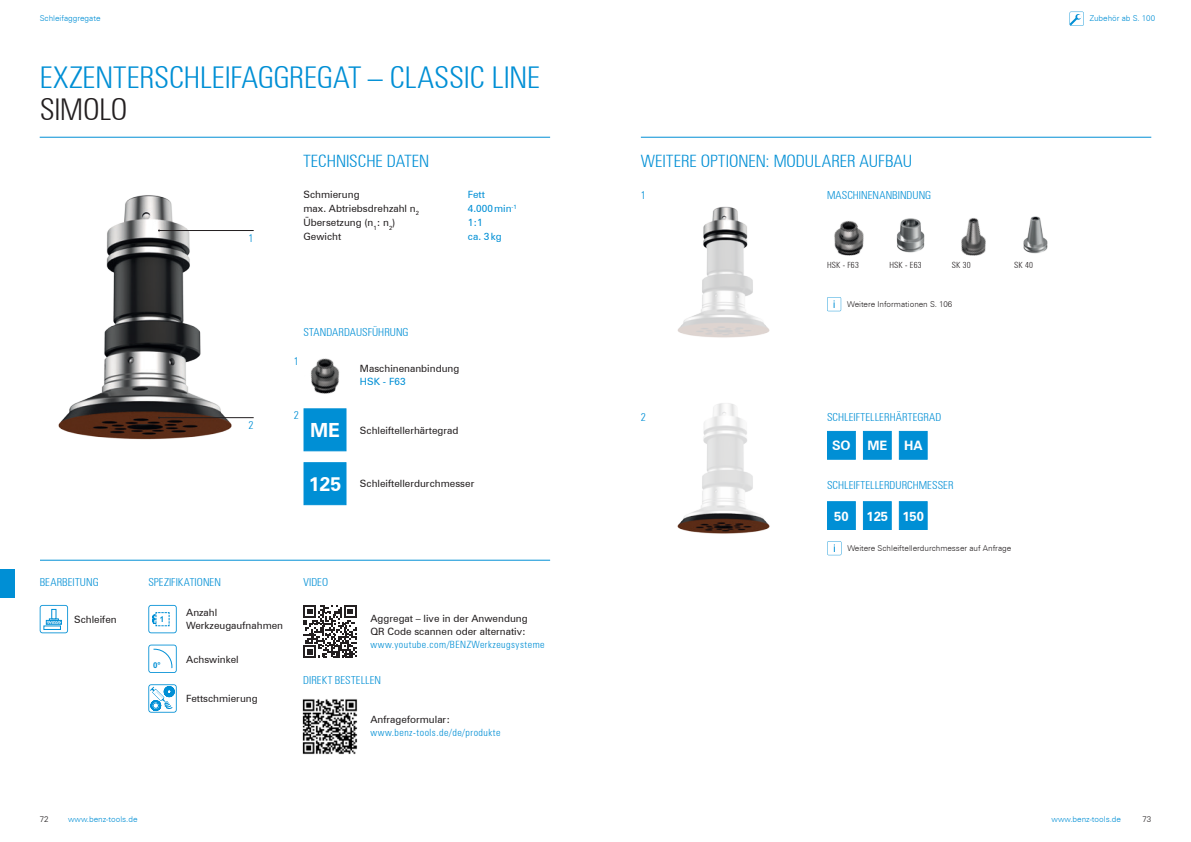
<style>
.page{position:relative;width:1191px;height:842px;background:#fff}
.page>*{position:absolute;margin:0;border:0;box-sizing:border-box;transform-origin:0 0}
.Zeile1_30pt_32_blau{font:300 condensed 30px "Zurich BT";letter-spacing:-.005em;color:#008fd5}
._30pt_32_schwarz{font:300 condensed 30px "Zurich BT";letter-spacing:-.005em;color:#231f20}
.t1{font:700 19.5px "Zurich BT";color:#fff}
.LtCnBT_17_13{font:300 condensed 17px "Zurich BT";color:#008fd5}
.t2{font:700 13px "Zurich BT";color:#fff}
.LtCnBT_11_13_blau{font:300 condensed 11px "Zurich BT";letter-spacing:.005em;color:#008fd5}
.BtRoman_10_13_Tabell{font:10px/13px "Zurich BT";color:#231f20}
.BtRoman_10_13_Tabell-2{font:300 condensed 10px "Zurich BT";letter-spacing:.05em;color:#008fd5}
.BTRoman_10_13_Tabell{font:10px "Zurich BT";color:#008fd5}
.LtCNBT_8_5_9{font:300 condensed 8.5px "Zurich BT";letter-spacing:.02em;color:#231f20}
.Bildunterschrift_8_1{font:300 8px "Zurich BT";color:#231f20}
.Bildunterschrift_8_1-2{font:300 8px "Zurich BT";color:#008fd5}
.t3{font:700 8px "Arial";color:#008fd5}
</style>
<div class="page">
<img style="left:58px;top:195px;width:182px;height:245px">
<hr style="left:159px;top:417px;width:95px;height:1px;background:#231f20">
<hr style="left:159px;top:230px;width:95px;height:1px;background:#231f20">
<svg style="left:148px;top:684px;width:29px;height:29px"></svg>
<div style="left:0;top:570px;width:14px;height:28px;background:#008fd5"></div>
<hr style="left:40px;top:137px;width:510px;height:1px;background:#008fd5">
<hr style="left:40px;top:560px;width:510px;height:1px;background:#008fd5">
<hr style="left:641px;top:137px;width:510px;height:1px;background:#008fd5">
<svg style="left:40px;top:605px;width:28px;height:28px"></svg>
<svg style="left:148px;top:605px;width:29px;height:28px"></svg>
<img style="left:311px;top:358px;width:29px;height:36px">
<svg style="left:148px;top:645px;width:29px;height:28px"></svg>
<div style="left:827px;top:431px;width:28px;height:28px;background:#008fd5"></div>
<div style="left:863px;top:431px;width:28px;height:28px;background:#008fd5"></div>
<div style="left:304px;top:409px;width:42px;height:42px;background:#008fd5;border:1px solid #008fd5"></div>
<div style="left:899px;top:431px;width:28px;height:28px;background:#008fd5;border:1px solid #008fd5"></div>
<img style="left:834px;top:220px;width:30px;height:36px">
<img style="left:961px;top:218px;width:25px;height:38px">
<img style="left:896px;top:218px;width:29px;height:35px">
<img style="left:1023px;top:216px;width:25px;height:38px">
<img style="left:677px;top:206px;width:93px;height:132px">
<img style="left:677px;top:403px;width:93px;height:131px">
<div style="left:863px;top:501px;width:28px;height:29px;background:#008fd5;border:1px solid #008fd5"></div>
<div style="left:827px;top:501px;width:28px;height:29px;background:#008fd5;border:1px solid #008fd5"></div>
<div style="left:899px;top:501px;width:28px;height:29px;background:#008fd5;border:1px solid #008fd5"></div>
<div style="left:304px;top:462px;width:42px;height:43px;background:#008fd5;border:1px solid #008fd5"></div>
<svg style="left:1069px;top:12px;width:14px;height:14px"></svg>
<img style="left:302px;top:699px;width:56px;height:55px">
<svg style="left:827px;top:297px;width:14px;height:14px"></svg>
<svg style="left:356px;top:605px;width:1px;height:52px"></svg>
<svg style="left:303px;top:605px;width:53px;height:53px"></svg>
<svg style="left:827px;top:541px;width:14px;height:14px"></svg>
<p class="Bildunterschrift_8_1-2" style="left:40px;top:13px;width:62px">Schleifaggregate</p>
<p class="Zeile1_30pt_32_blau" style="left:40px;top:59px;width:502px">EXZENTERSCHLEIFAGGREGAT – CLASSIC LINE</p>
<p class="_30pt_32_schwarz" style="left:40px;top:91px;width:89px">SIMOLO</p>
<p class="LtCnBT_11_13_blau" style="left:249px;top:231px;width:7px">1</p>
<p class="LtCnBT_11_13_blau" style="left:249px;top:418px;width:7px">2</p>
<p class="LtCnBT_17_13" style="left:303px;top:151px;width:127px">TECHNISCHE DATEN</p>
<p class="BtRoman_10_13_Tabell" style="left:303px;top:188px;width:58px">Schmierung</p>
<p class="BTRoman_10_13_Tabell" style="left:468px;top:188px;width:18px">Fett</p>
<p class="BtRoman_10_13_Tabell" style="left:303px;top:202px;width:117px">max. Abtriebsdrehzahl n<sub>2</sub></p>
<p class="BTRoman_10_13_Tabell" style="left:468px;top:202px;width:50px">4.000min<sup>-1</sup></p>
<p class="BtRoman_10_13_Tabell" style="left:303px;top:216px;width:93px">Übersetzung (n<sub>1</sub>: n<sub>2</sub>)</p>
<p class="BTRoman_10_13_Tabell" style="left:468px;top:217px;width:16px">1:1</p>
<p class="BtRoman_10_13_Tabell" style="left:303px;top:230px;width:39px">Gewicht</p>
<p class="BTRoman_10_13_Tabell" style="left:468px;top:231px;width:35px">ca. 3kg</p>
<p class="LtCnBT_11_13_blau" style="left:303px;top:325px;width:106px">STANDARDAUSFÜHRUNG</p>
<p class="LtCnBT_11_13_blau" style="left:294px;top:354px;width:7px">1</p>
<p class="LtCnBT_11_13_blau" style="left:294px;top:408px;width:7px">2</p>
<p class="t1" style="left:310px;top:418px;width:31px">ME</p>
<p class="t1" style="left:309px;top:472px;width:34px">125</p>
<p class="BtRoman_10_13_Tabell" style="left:360px;top:362px;width:101px">Maschinenanbindung</p>
<p class="BTRoman_10_13_Tabell" style="left:360px;top:375px;width:47px">HSK - F63</p>
<p class="BtRoman_10_13_Tabell" style="left:360px;top:423px;width:100px">Schleiftellerhärtegrad</p>
<p class="BtRoman_10_13_Tabell" style="left:360px;top:477px;width:116px">Schleiftellerdurchmesser</p>
<p class="LtCnBT_11_13_blau" style="left:40px;top:575px;width:60px">BEARBEITUNG</p>
<p class="LtCnBT_11_13_blau" style="left:148px;top:575px;width:74px">SPEZIFIKATIONEN</p>
<p class="BtRoman_10_13_Tabell" style="left:74px;top:613px;width:44px">Schleifen</p>
<p class="t3" style="left:160px;top:614px;width:6px">1</p>
<p class="t3" style="left:153px;top:660px;width:9px">0°</p>
<p class="BtRoman_10_13_Tabell" style="left:186px;top:606px;width:33px">Anzahl</p>
<p class="BtRoman_10_13_Tabell" style="left:186px;top:619px;width:98px">Werkzeugaufnahmen</p>
<p class="BtRoman_10_13_Tabell" style="left:186px;top:652px;width:54px">Achswinkel</p>
<p class="BtRoman_10_13_Tabell" style="left:186px;top:692px;width:73px">Fettschmierung</p>
<p class="LtCnBT_11_13_blau" style="left:303px;top:576px;width:26px">VIDEO</p>
<p class="BtRoman_10_13_Tabell" style="left:370px;top:612px;width:159px">Aggregat – live in der Anwendung<br>QR Code scannen oder alternativ:</p>
<p class="BtRoman_10_13_Tabell-2" style="left:370px;top:638px;width:176px">www.youtube.com/BENZWerkzeugsysteme</p>
<p class="LtCnBT_11_13_blau" style="left:303px;top:674px;width:79px">DIREKT BESTELLEN</p>
<p class="BtRoman_10_13_Tabell" style="left:370px;top:713px;width:81px">Anfrageformular:</p>
<p class="BtRoman_10_13_Tabell-2" style="left:370px;top:726px;width:132px">www.benz-tools.de/de/produkte</p>
<p class="LtCnBT_17_13" style="left:641px;top:151px;width:273px">WEITERE OPTIONEN: MODULARER AUFBAU</p>
<p class="LtCnBT_11_13_blau" style="left:641px;top:188px;width:7px">1</p>
<p class="LtCnBT_11_13_blau" style="left:827px;top:188px;width:106px">MASCHINENANBINDUNG</p>
<p class="LtCNBT_8_5_9" style="left:827px;top:260px;width:33px">HSK - F63</p>
<p class="LtCNBT_8_5_9" style="left:889px;top:260px;width:34px">HSK - E63</p>
<p class="LtCNBT_8_5_9" style="left:951px;top:260px;width:20px">SK 30</p>
<p class="LtCNBT_8_5_9" style="left:1014px;top:260px;width:20px">SK 40</p>
<p class="LtCnBT_11_13_blau" style="left:641px;top:410px;width:7px">2</p>
<p class="Bildunterschrift_8_1" style="left:847px;top:299px;width:107px">Weitere Informationen S. 106</p>
<p class="LtCnBT_11_13_blau" style="left:827px;top:410px;width:116px">SCHLEIFTELLERHÄRTEGRAD</p>
<p class="t2" style="left:832px;top:438px;width:20px">SO</p>
<p class="t2" style="left:867px;top:438px;width:21px">ME</p>
<p class="t2" style="left:904px;top:438px;width:20px">HA</p>
<p class="LtCnBT_11_13_blau" style="left:827px;top:478px;width:128px">SCHLEIFTELLERDURCHMESSER</p>
<p class="t2" style="left:834px;top:508px;width:16px">50</p>
<p class="t2" style="left:866px;top:508px;width:23px">125</p>
<p class="t2" style="left:902px;top:508px;width:23px">150</p>
<p class="Bildunterschrift_8_1" style="left:847px;top:543px;width:165px">Weitere Schleiftellerdurchmesser auf Anfrage</p>
<p class="Bildunterschrift_8_1-2" style="left:1089px;top:13px;width:67px">Zubehör ab S. 100</p>
<p class="Bildunterschrift_8_1" style="left:40px;top:814px;width:10px">72</p>
<p class="Bildunterschrift_8_1-2" style="left:68px;top:814px;width:71px">www.benz-tools.de</p>
<p class="Bildunterschrift_8_1-2" style="left:1051px;top:814px;width:71px">www.benz-tools.de</p>
<p class="Bildunterschrift_8_1" style="left:1142px;top:814px;width:10px">73</p>
</div>
